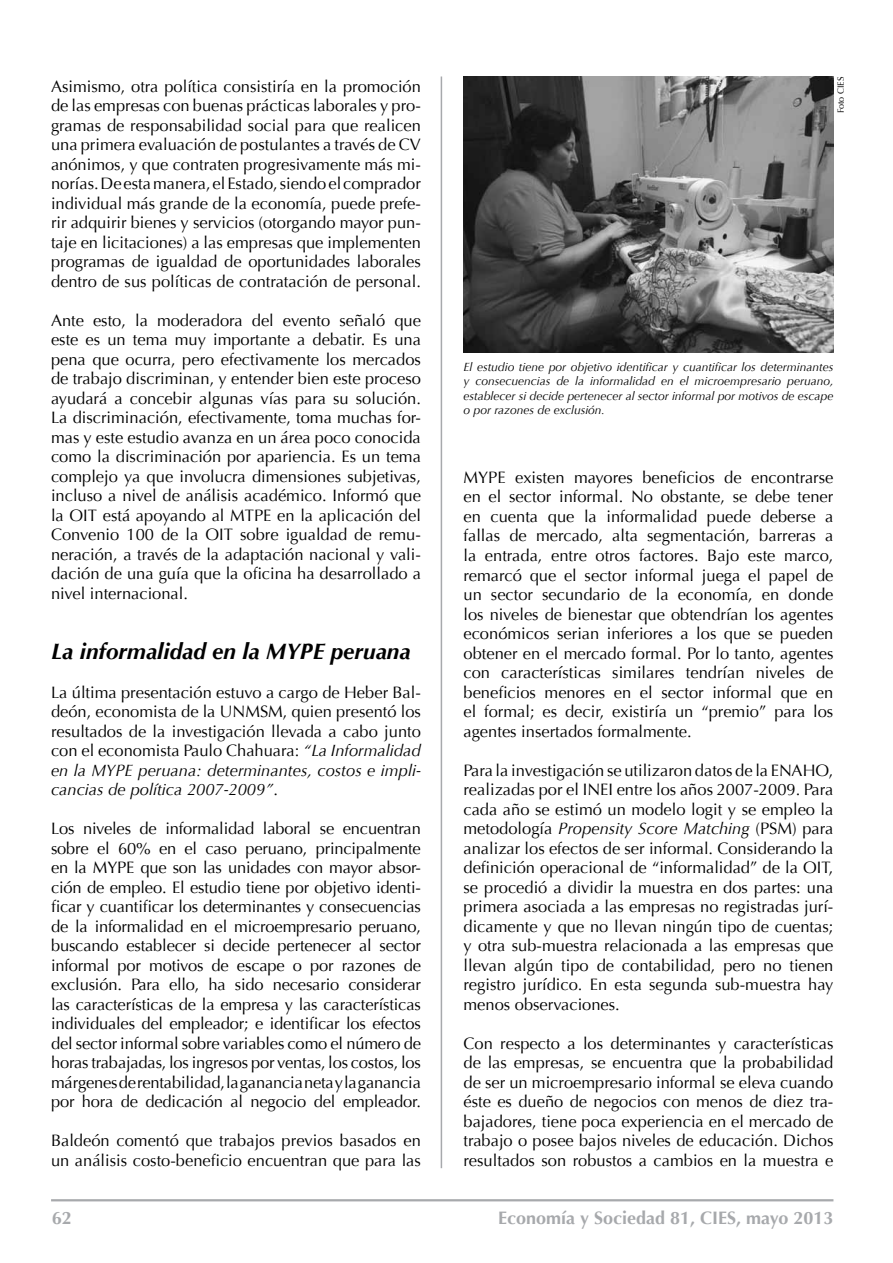
<style>
.page{position:relative;width:893px;height:1263px;background:#fff}
.page>*{position:absolute;margin:0;border:0;box-sizing:border-box;transform-origin:0 0}
.t1{font:italic 700 22.5px "Optima";color:#000}
.t2{font:700 18px "Optima";color:#a7a9ac}
.t3{font:16.5px/19.5px "Optima";color:#000;text-align:justify}
.t4{font:italic 12px/14.2px "Optima";color:#000;text-align:justify}
.t5{font:9px "Optima";color:#000}
.s1{font-style:italic}
</style>
<div class="page">
<hr style="left:51px;top:1199px;width:782px;height:2px;background:#a7a9ac">
<hr style="left:441px;top:77px;width:1px;height:1091px;background:#a7a9ac">
<img style="left:464px;top:77px;width:369px;height:276px">
<p class="t3" style="left:51px;top:77px;width:371px">Asimismo, otra política consistiría en la promoción de las empresas con buenas prácticas laborales y pro&shy;gramas de responsabilidad social para que realicen una primera evaluación de postulantes a través de CV anónimos, y que contraten progresivamente más mi&shy;norías. De esta manera, el Estado, siendo el comprador individual más grande de la economía, puede prefe&shy;rir adquirir bienes y servicios (otorgando mayor pun&shy;taje en licitaciones) a las empresas que implementen programas de igualdad de oportunidades laborales dentro de sus políticas de contratación de personal.</p>
<p class="t3" style="left:51px;top:311px;width:371px">Ante esto, la moderadora del evento señaló que este es un tema muy importante a debatir. Es una pena que ocurra, pero efectivamente los mercados de trabajo discriminan, y entender bien este proceso ayudará a concebir algunas vías para su solución.<br>La discriminación, efectivamente, toma muchas for&shy;mas y este estudio avanza en un área poco conocida como la discriminación por apariencia. Es un tema complejo ya que involucra dimensiones subjetivas, incluso a nivel de análisis académico. Informó que la OIT está apoyando al MTPE en la aplicación del Convenio 100 de la OIT sobre igualdad de remu&shy;neración, a través de la adaptación nacional y vali&shy;dación de una guía que la oficina ha desarrollado a nivel internacional.</p>
<h1 class="t1" style="left:51px;top:638px;width:361px">La informalidad en la MYPE peruana</h1>
<p class="t3" style="left:51px;top:683px;width:371px">La última presentación estuvo a cargo de Heber Bal&shy;deón, economista de la UNMSM, quien presentó los resultados de la investigación llevada a cabo junto con el economista Paulo Chahuara: <span class="s1">“La Informalidad en la MYPE peruana: determinantes, costos e impli&shy;cancias de política 2007-2009”</span>.</p>
<p class="t3" style="left:51px;top:819px;width:371px">Los niveles de informalidad laboral se encuentran sobre el 60% en el caso peruano, principalmente en la MYPE que son las unidades con mayor absor&shy;ción de empleo. El estudio tiene por objetivo identi&shy;ficar y cuantificar los determinantes y consecuencias de la informalidad en el microempresario peruano, buscando establecer si decide pertenecer al sector informal por motivos de escape o por razones de exclusión. Para ello, ha sido necesario considerar las características de la empresa y las características individuales del empleador; e identificar los efectos del sector informal sobre variables como el número de horas trabajadas, los ingresos por ventas, los costos, los márgenes de rentabilidad, la ganancia neta y la ganancia por hora de dedicación al negocio del empleador.</p>
<p class="t3" style="left:51px;top:1131px;width:371px">Baldeón comentó que trabajos previos basados en un análisis costo-beneficio encuentran que para las</p>
<p class="t5" style="left:836px;top:113px;width:38px;rotate:-90deg">Foto CIES</p>
<p class="t4" style="left:463px;top:360px;width:371px">El estudio tiene por objetivo identificar y cuantificar los determinantes y consecuencias de la informalidad en el microempresario peruano, establecer si decide pertenecer al sector informal por motivos de escape o por razones de exclusión.</p>
<p class="t3" style="left:463px;top:468px;width:371px">MYPE existen mayores beneficios de encontrarse en el sector informal. No obstante, se debe tener en cuenta que la informalidad puede deberse a fallas de mercado, alta segmentación, barreras a la entrada, entre otros factores. Bajo este marco, remarcó que el sector informal juega el papel de un sector secundario de la economía, en donde los niveles de bienestar que obtendrían los agentes económicos serian inferiores a los que se pueden obtener en el mercado formal. Por lo tanto, agentes con características similares tendrían niveles de beneficios menores en el sector informal que en el formal; es decir, existiría un “premio” para los agentes insertados formalmente.</p>
<p class="t3" style="left:463px;top:760px;width:371px">Para la investigación se utilizaron datos de la ENAHO, realizadas por el INEI entre los años 2007-2009. Para cada año se estimó un modelo logit y se empleo la metodología <span class="s1">Propensity Score Matching</span> (PSM) para analizar los efectos de ser informal. Considerando la definición operacional de “informalidad” de la OIT, se procedió a dividir la muestra en dos partes: una primera asociada a las empresas no registradas jurí&shy;dicamente y que no llevan ningún tipo de cuentas; y otra sub-muestra relacionada a las empresas que llevan algún tipo de contabilidad, pero no tienen registro jurídico. En esta segunda sub-muestra hay menos observaciones.</p>
<p class="t3" style="left:463px;top:1033px;width:371px">Con respecto a los determinantes y características de las empresas, se encuentra que la probabilidad de ser un microempresario informal se eleva cuando éste es dueño de negocios con menos de diez tra&shy;bajadores, tiene poca experiencia en el mercado de trabajo o posee bajos niveles de educación. Dichos resultados son robustos a cambios en la muestra e</p>
<p class="t2" style="left:52px;top:1208px;width:22px">62</p>
<p class="t2" style="left:498px;top:1208px;width:337px">Economía y Sociedad 81, CIES, mayo 2013</p>
</div>
